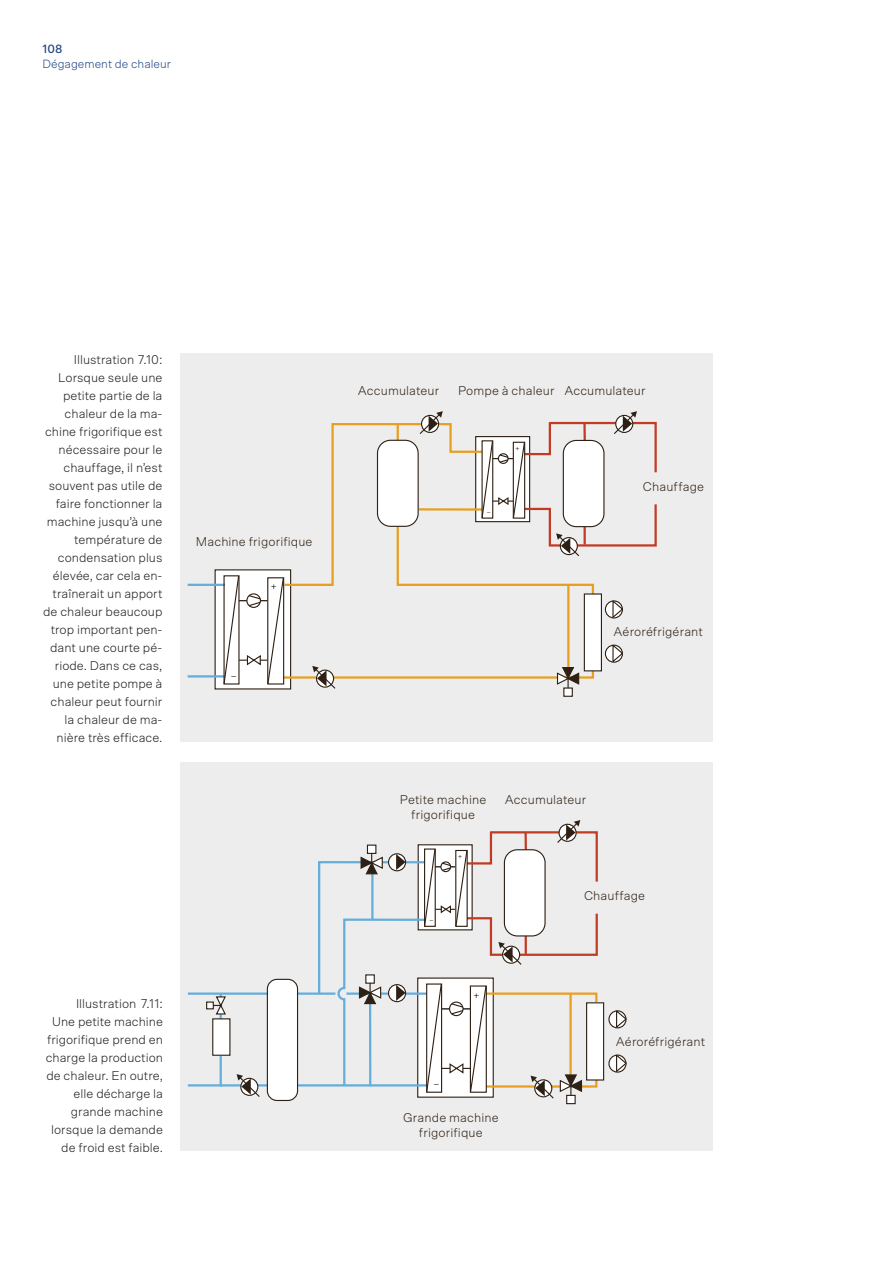
<style>
.page{position:relative;width:893px;height:1263px;background:#fff}
.page>*{position:absolute;margin:0;border:0;box-sizing:border-box;transform-origin:0 0}
.t1{font:300 12.75px/18px "Scto Grotesk A";color:#1d1d1b;text-align:right}
.t2{font:300 12.75px/15.3px "Scto Grotesk A";letter-spacing:.01em;color:#2e2014;text-align:center}
.t3{font:300 12px "Scto Grotesk A";color:#204682}
.t4{font:500 12px "Scto Grotesk A";color:#204682}
.t5{font:300 10.05px "Scto Grotesk A";color:#020304}
.t6{font:300 7.2px "Scto Grotesk A";color:#020304}
</style>
<div class="page">
<div style="left:180px;top:762px;width:533px;height:389px;background:#ededed"></div>
<hr style="left:188px;top:1084px;width:242px;height:2px;background:#64addc">
<hr style="left:188px;top:992px;width:147px;height:3px;background:#64addc">
<div style="left:267px;top:979px;width:31px;height:121px;background:#fff;border-radius:10px"></div>
<div style="left:267px;top:979px;width:31px;height:122px;border:1px solid #2e2014;border-radius:10px"></div>
<hr style="left:220px;top:994px;width:2px;height:92px;background:#64addc">
<div style="left:213px;top:1019px;width:17px;height:36px;background:#fff"></div>
<div style="left:212px;top:1018px;width:18px;height:38px;border:1px solid #2e2014"></div>
<div style="left:587px;top:1003px;width:17px;height:77px;background:#fff"></div>
<div style="left:586px;top:1002px;width:18px;height:78px;border:1px solid #2e2014"></div>
<div style="left:207px;top:1002px;width:6px;height:7px;background:#fff"></div>
<div style="left:206px;top:1001px;width:8px;height:8px;border:1px solid #2e2014"></div>
<svg style="left:213px;top:995px;width:13px;height:20px"></svg>
<div style="left:567px;top:1095px;width:8px;height:8px;background:#fff"></div>
<div style="left:566px;top:1095px;width:10px;height:9px;border:1px solid #2e2014"></div>
<svg style="left:609px;top:1055px;width:17px;height:17px"></svg>
<div style="left:608px;top:1054px;width:19px;height:19px;border:1px solid #2e2014;border-radius:50%"></div>
<svg style="left:615px;top:1054px;width:12px;height:19px"></svg>
<svg style="left:609px;top:1011px;width:17px;height:17px"></svg>
<div style="left:608px;top:1010px;width:19px;height:18px;border:1px solid #2e2014;border-radius:50%"></div>
<svg style="left:615px;top:1010px;width:12px;height:19px"></svg>
<svg style="left:237px;top:1074px;width:24px;height:23px"></svg>
<svg style="left:317px;top:820px;width:282px;height:280px"></svg>
<div style="left:180px;top:353px;width:533px;height:389px;background:#ededed"></div>
<div style="left:215px;top:570px;width:76px;height:119px;background:#fff"></div>
<hr style="left:188px;top:584px;width:37px;height:2px;background:#64addc">
<hr style="left:188px;top:675px;width:37px;height:2px;background:#64addc">
<div style="left:564px;top:688px;width:8px;height:8px;background:#fff"></div>
<div style="left:563px;top:687px;width:10px;height:10px;border:1px solid #2e2014"></div>
<svg style="left:223px;top:411px;width:434px;height:279px"></svg>
<div style="left:584px;top:594px;width:17px;height:77px;background:#fff"></div>
<div style="left:584px;top:593px;width:18px;height:78px;border:1px solid #2e2014"></div>
<p class="t4" style="left:43px;top:41px;width:22px">108</p>
<p class="t3" style="left:43px;top:56px;width:130px">Dégagement de chaleur</p>
<p class="t1" style="left:43px;top:351px;width:121px">Illustration 7.10:<br>Lorsque seule une petite partie de la chaleur de la ma&shy;chine frigorifique est nécessaire pour le chauffage, il n’est souvent pas utile de faire fonctionner la machine jusqu’à une température de condensation plus élevée, car cela en&shy;traînerait un apport de chaleur beaucoup trop important pen&shy;dant une courte pé&shy;riode. Dans ce cas, une petite pompe à chaleur peut fournir la chaleur de ma&shy;nière très efficace.</p>
<p class="t2" style="left:196px;top:534px;width:118px">Machine frigorifique</p>
<p class="t5" style="left:230px;top:670px;width:8px">−</p>
<p class="t5" style="left:271px;top:581px;width:8px">+</p>
<p class="t1" style="left:46px;top:994px;width:119px">Illustration 7.11:<br>Une petite machine frigorifique prend en charge la production de chaleur. En outre, elle décharge la grande machine lorsque la demande de froid est faible.</p>
<p class="t2" style="left:358px;top:383px;width:83px">Accumulateur</p>
<p class="t2" style="left:458px;top:383px;width:189px">Pompe à chaleur Accumulateur</p>
<p class="t6" style="left:487px;top:508px;width:6px">−</p>
<p class="t6" style="left:515px;top:445px;width:6px">+</p>
<p class="t2" style="left:643px;top:478px;width:63px">Chauffage</p>
<p class="t2" style="left:614px;top:624px;width:91px">Aéroréfrigérant</p>
<p class="t2" style="left:400px;top:791px;width:88px">Petite machine frigorifique</p>
<p class="t2" style="left:505px;top:791px;width:83px">Accumulateur</p>
<p class="t6" style="left:458px;top:853px;width:6px">+</p>
<p class="t6" style="left:429px;top:916px;width:6px">−</p>
<p class="t5" style="left:433px;top:1078px;width:8px">−</p>
<p class="t5" style="left:473px;top:989px;width:8px">+</p>
<p class="t2" style="left:403px;top:1110px;width:97px">Grande machine frigorifique</p>
<p class="t2" style="left:584px;top:888px;width:63px">Chauffage</p>
<p class="t2" style="left:616px;top:1033px;width:91px">Aéroréfrigérant</p>
</div>
